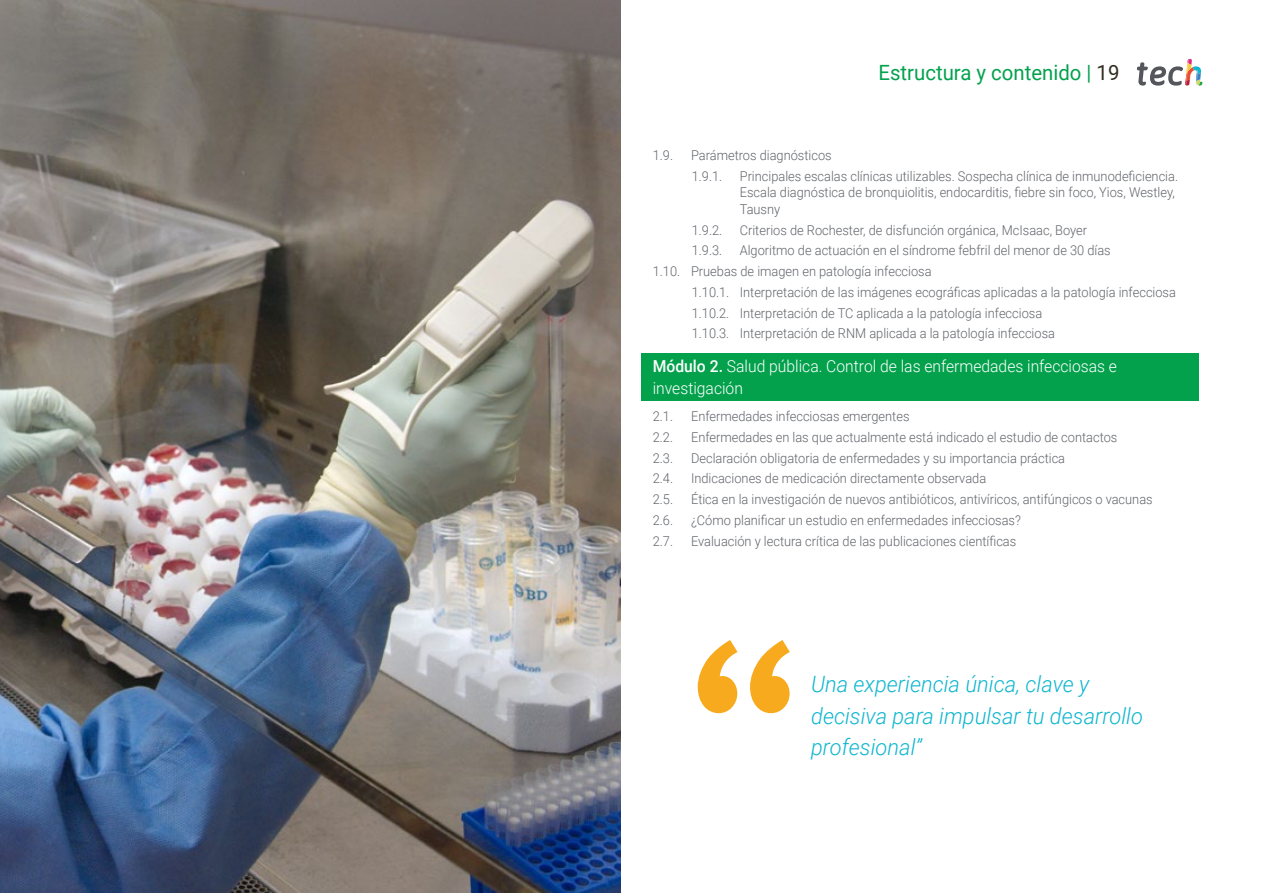
<style>
.page{position:relative;width:1263px;height:893px;background:#fff}
.page>*{position:absolute;margin:0;border:0;box-sizing:border-box;transform-origin:0 0}
.t1{font:italic 300 22.5px/31.5px "Roboto";color:#0fb6cf}
.t2{font:21px "Roboto";color:#04a14d}
.t3{font:300 16.5px/22.5px "Roboto";color:#fff;scale:.95 1}
.t4{font:300 13.5px/20.7px "Roboto";color:#61646a;scale:.95 1}
.s1{color:#312e20}
.s2{font-weight:500}
</style>
<div class="page">
<svg style="left:698px;top:640px;width:92px;height:73px"></svg>
<div style="left:642px;top:353px;width:557px;height:47px;background:#04a14d"></div>
<img style="left:0;top:0;width:621px;height:893px">
<svg style="left:1137px;top:59px;width:65px;height:27px"></svg>
<h2 class="t2" style="left:878px;top:57px;width:242px">Estructura y contenido | <span class="s1">19</span></h2>
<p class="t4" style="left:653px;top:144px;width:23px">1.9.</p>
<p class="t4" style="left:691px;top:144px;width:150px">Parámetros diagnósticos<br>1.9.1.</p>
<p class="t4" style="left:740px;top:167px;width:463px;line-height:16.5px">Principales escalas clínicas utilizables. Sospecha clínica de inmunodeficiencia.<br>Escala diagnóstica de bronquiolitis, endocarditis, fiebre sin foco, Yios, Westley,<br>Tausny</p>
<p class="t4" style="left:692px;top:219px;width:34px">1.9.2.</p>
<p class="t4" style="left:740px;top:219px;width:367px">Criterios de Rochester, de disfunción orgánica, McIsaac, Boyer</p>
<p class="t4" style="left:692px;top:240px;width:34px">1.9.3.</p>
<p class="t4" style="left:653px;top:240px;width:484px;text-indent:87px">Algoritmo de actuación en el síndrome febfril del menor de 30 días<br>1.10. Pruebas de imagen en patología infecciosa</p>
<p class="t4" style="left:692px;top:281px;width:511px">1.10.1. Interpretación de las imágenes ecográficas aplicadas a la patología infecciosa<br>1.10.2. Interpretación de TC aplicada a la patología infecciosa<br>1.10.3. Interpretación de RNM aplicada a la patología infecciosa</p>
<p class="t3" style="left:653px;top:354px;width:490px"><span class="s2">Módulo 2.</span> Salud pública. Control de las enfermedades infecciosas e investigación</p>
<p class="t4" style="left:653px;top:406px;width:23px">2.1.</p>
<p class="t4" style="left:691px;top:406px;width:231px">Enfermedades infecciosas emergentes</p>
<p class="t4" style="left:653px;top:426px;width:23px">2.2.</p>
<p class="t4" style="left:691px;top:426px;width:450px">Enfermedades en las que actualmente está indicado el estudio de contactos</p>
<p class="t4" style="left:653px;top:447px;width:23px">2.3.</p>
<p class="t4" style="left:691px;top:447px;width:395px">Declaración obligatoria de enfermedades y su importancia práctica</p>
<p class="t4" style="left:653px;top:468px;width:23px">2.4.</p>
<p class="t4" style="left:691px;top:468px;width:312px">Indicaciones de medicación directamente observada</p>
<p class="t4" style="left:653px;top:489px;width:23px">2.5.</p>
<p class="t4" style="left:691px;top:489px;width:487px">Ética en la investigación de nuevos antibióticos, antivíricos, antifúngicos o vacunas</p>
<p class="t4" style="left:653px;top:509px;width:23px">2.6.</p>
<p class="t4" style="left:691px;top:509px;width:349px">¿Cómo planificar un estudio en enfermedades infecciosas?</p>
<p class="t4" style="left:653px;top:530px;width:23px">2.7.</p>
<p class="t4" style="left:691px;top:530px;width:344px">Evaluación y lectura crítica de las publicaciones científicas</p>
<h1 class="t1" style="left:811px;top:667px;width:333px">Una experiencia única, clave y decisiva para impulsar tu desarrollo profesional”</h1>
</div>
